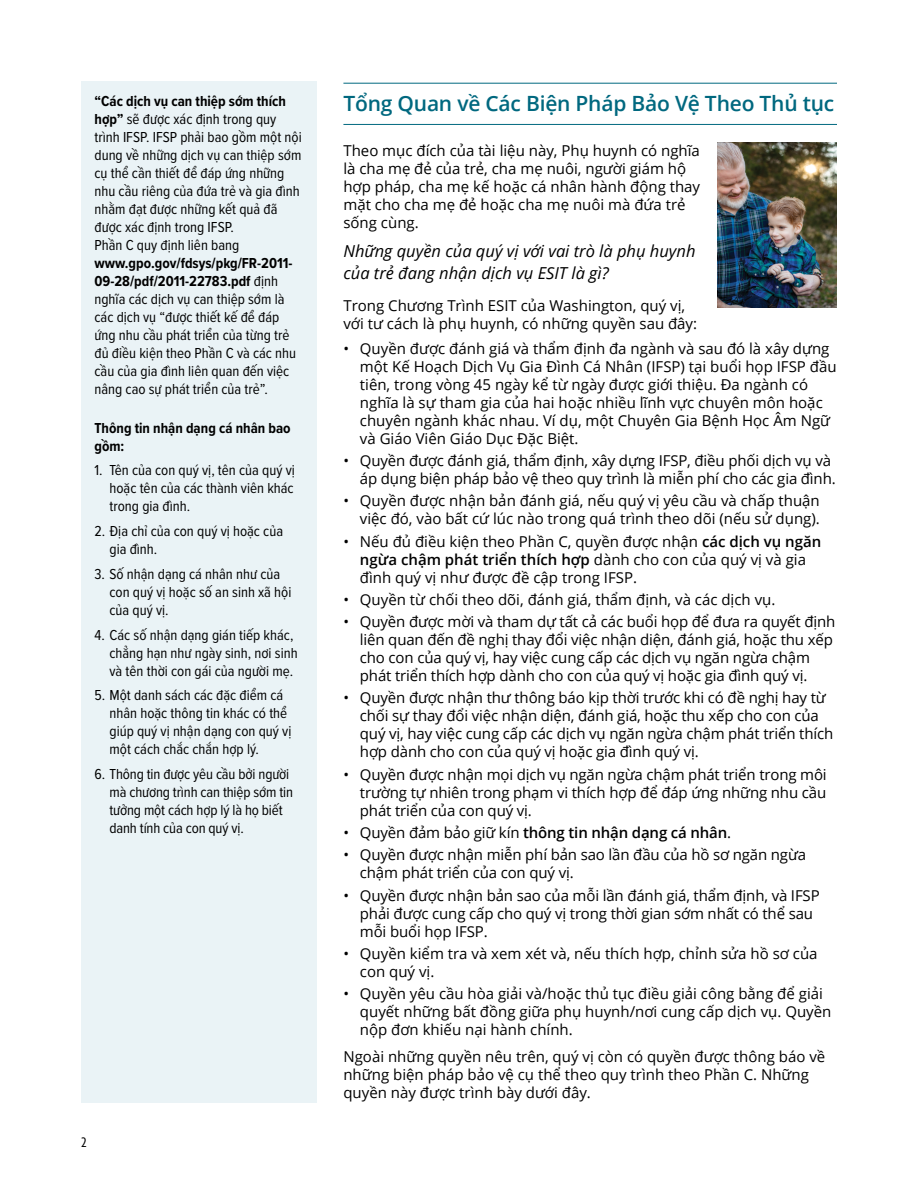
<style>
.page{position:relative;width:918px;height:1188px;background:#fff}
.page>*{position:absolute;margin:0;border:0;box-sizing:border-box;transform-origin:0 0}
.t1{font:600 21px "Open Sans";letter-spacing:-.01em;color:#00687f}
.t2{font:italic 16.5px/22.5px "Open Sans";color:#000}
.t3{font:15px/18px "Open Sans";color:#000}
.t4{font:15px/18px "Proxima Nova Cond";color:#000}
.t5{font:600 15px "Open Sans";letter-spacing:-.01em;color:#000}
.t6{font:700 15px/18px "Proxima Nova Cond";color:#000}
.t7{font:condensed 15px "Agenda";color:#000}
.s1{font-weight:700}
.s2{font-weight:600}
.s3{font-weight:400}
</style>
<div class="page">
<div style="left:81px;top:81px;width:235px;height:1021px;background:#eaf3f6"></div>
<hr style="left:343px;top:83px;width:494px;height:1px;background:#00687f">
<hr style="left:343px;top:124px;width:494px;height:1px;background:#00687f">
<img style="left:718px;top:143px;width:119px;height:164px">
<p class="t4" style="left:94px;top:92px;width:209px"><span class="s1">“Các dịch vụ can thiệp sớm thích hợp”</span> sẽ được xác định trong quy trình IFSP. IFSP phải bao gồm một nội dung về những dịch vụ can thiệp sớm cụ thể cần thiết để đáp ứng những nhu cầu riêng của đứa trẻ và gia đình nhằm đạt được những kết quả đã được xác định trong IFSP.<br>Phần C quy định liên bang</p>
<p class="t4" style="left:94px;top:254px;width:203px"><span class="s1">www.gpo.gov/fdsys/pkg/FR-2011-<br>09-28/pdf/2011-22783.pdf</span> định nghĩa các dịch vụ can thiệp sớm là các dịch vụ “được thiết kế để đáp ứng nhu cầu phát triển của từng trẻ đủ điều kiện theo Phần C và các nhu cầu của gia đình liên quan đến việc nâng cao sự phát triển của trẻ”.</p>
<p class="t6" style="left:94px;top:418px;width:198px">Thông tin nhận dạng cá nhân bao gồm:</p>
<p class="t4" style="left:110px;top:461px;width:187px;text-align:justify;text-indent:-15px">1. Tên của con quý vị, tên của quý vị hoặc tên của các thành viên khác trong gia đình.</p>
<p class="t4" style="left:110px;top:521px;width:175px;text-indent:-15px">2. Địa chỉ của con quý vị hoặc của gia đình.</p>
<p class="t4" style="left:110px;top:564px;width:183px;text-indent:-15px">3. Số nhận dạng cá nhân như của con quý vị hoặc số an sinh xã hội của quý vị.</p>
<p class="t4" style="left:110px;top:625px;width:190px;text-indent:-15px">4. Các số nhận dạng gián tiếp khác, chẳng hạn như ngày sinh, nơi sinh và tên thời con gái của người mẹ.</p>
<p class="t4" style="left:110px;top:686px;width:183px;text-indent:-15px">5. Một danh sách các đặc điểm cá nhân hoặc thông tin khác có thể giúp quý vị nhận dạng con quý vị một cách chắc chắn hợp lý.</p>
<p class="t4" style="left:110px;top:764px;width:185px;text-indent:-15px">6. Thông tin được yêu cầu bởi người mà chương trình can thiệp sớm tin tưởng một cách hợp lý là họ biết danh tính của con quý vị.</p>
<p class="t7" style="left:81px;top:1134px;width:7px">2</p>
<h1 class="t1" style="left:343px;top:89px;width:492px">Tổng Quan về Các Biện Pháp Bảo Vệ Theo Thủ tục</h1>
<p class="t3" style="left:343px;top:141px;width:358px">Theo mục đích của tài liệu này, Phụ huynh có nghĩa là cha mẹ đẻ của trẻ, cha mẹ nuôi, người giám hộ hợp pháp, cha mẹ kế hoặc cá nhân hành động thay mặt cho cha mẹ đẻ hoặc cha mẹ nuôi mà đứa trẻ sống cùng.</p>
<p class="t2" style="left:343px;top:239px;width:354px">Những quyền của quý vị với vai trò là phụ huynh của trẻ đang nhận dịch vụ ESIT là gì?</p>
<p class="t3" style="left:343px;top:296px;width:355px">Trong Chương Trình ESIT của Washington, quý vị, với tư cách là phụ huynh, có những quyền sau đây:</p>
<p class="t3" style="left:360px;top:339px;width:478px;text-indent:-16px">• Quyền được đánh giá và thẩm định đa ngành và sau đó là xây dựng một Kế Hoạch Dịch Vụ Gia Đình Cá Nhân (IFSP) tại buổi họp IFSP đầu tiên, trong vòng 45 ngày kể từ ngày được giới thiệu. Đa ngành có nghĩa là sự tham gia của hai hoặc nhiều lĩnh vực chuyên môn hoặc chuyên ngành khác nhau. Ví dụ, một Chuyên Gia Bệnh Học Âm Ngữ và Giáo Viên Giáo Dục Đặc Biệt.</p>
<p class="t3" style="left:360px;top:451px;width:477px;text-indent:-16px">• Quyền được đánh giá, thẩm định, xây dựng IFSP, điều phối dịch vụ và áp dụng biện pháp bảo vệ theo quy trình là miễn phí cho các gia đình.</p>
<p class="t3" style="left:343px;top:491px;width:478px;text-align:right">• Quyền được nhận bản đánh giá, nếu quý vị yêu cầu và chấp thuận việc đó, vào bất cứ lúc nào trong quá trình theo dõi (nếu sử dụng).</p>
<p class="t3" style="left:360px;top:532px;width:463px;text-indent:-16px">• Nếu đủ điều kiện theo Phần C, quyền được nhận <span class="s2">các dịch vụ ngăn ngừa chậm phát triển thích hợp</span> dành cho con của quý vị và gia đình quý vị như được đề cập trong IFSP.</p>
<p class="t3" style="left:343px;top:590px;width:433px">• Quyền từ chối theo dõi, đánh giá, thẩm định, và các dịch vụ.</p>
<p class="t3" style="left:360px;top:612px;width:477px;text-indent:-16px">• Quyền được mời và tham dự tất cả các buổi họp để đưa ra quyết định liên quan đến đề nghị thay đổi việc nhận diện, đánh giá, hoặc thu xếp cho con của quý vị, hay việc cung cấp các dịch vụ ngăn ngừa chậm phát triển thích hợp dành cho con của quý vị hoặc gia đình quý vị.</p>
<p class="t3" style="left:360px;top:689px;width:475px;text-indent:-16px">• Quyền được nhận thư thông báo kịp thời trước khi có đề nghị hay từ chối sự thay đổi việc nhận diện, đánh giá, hoặc thu xếp cho con của quý vị, hay việc cung cấp các dịch vụ ngăn ngừa chậm phát triển thích hợp dành cho con của quý vị hoặc gia đình quý vị.</p>
<p class="t3" style="left:360px;top:765px;width:468px;text-align:justify;text-indent:-16px">• Quyền được nhận mọi dịch vụ ngăn ngừa chậm phát triển trong môi trường tự nhiên trong phạm vi thích hợp để đáp ứng những nhu cầu phát triển của con quý vị.</p>
<p class="t5" style="left:343px;top:822px;width:389px"><span class="s3">• Quyền đảm bảo giữ kín</span> thông tin nhận dạng cá nhân<span class="s3">.</span></p>
<p class="t3" style="left:360px;top:846px;width:448px;text-indent:-16px">• Quyền được nhận miễn phí bản sao lần đầu của hồ sơ ngăn ngừa chậm phát triển của con quý vị.</p>
<p class="t3" style="left:360px;top:886px;width:461px;text-indent:-16px">• Quyền được nhận bản sao của mỗi lần đánh giá, thẩm định, và IFSP phải được cung cấp cho quý vị trong thời gian sớm nhất có thể sau mỗi buổi họp IFSP.</p>
<p class="t3" style="left:360px;top:944px;width:459px;text-indent:-16px">• Quyền kiểm tra và xem xét và, nếu thích hợp, chỉnh sửa hồ sơ của con quý vị.</p>
<p class="t3" style="left:360px;top:985px;width:473px;text-indent:-16px">• Quyền yêu cầu hòa giải và/hoặc thủ tục điều giải công bằng để giải quyết những bất đồng giữa phụ huynh/nơi cung cấp dịch vụ. Quyền nộp đơn khiếu nại hành chính.</p>
<p class="t3" style="left:343px;top:1047px;width:483px">Ngoài những quyền nêu trên, quý vị còn có quyền được thông báo về những biện pháp bảo vệ cụ thể theo quy trình theo Phần C. Những quyền này được trình bày dưới đây.</p>
</div>
